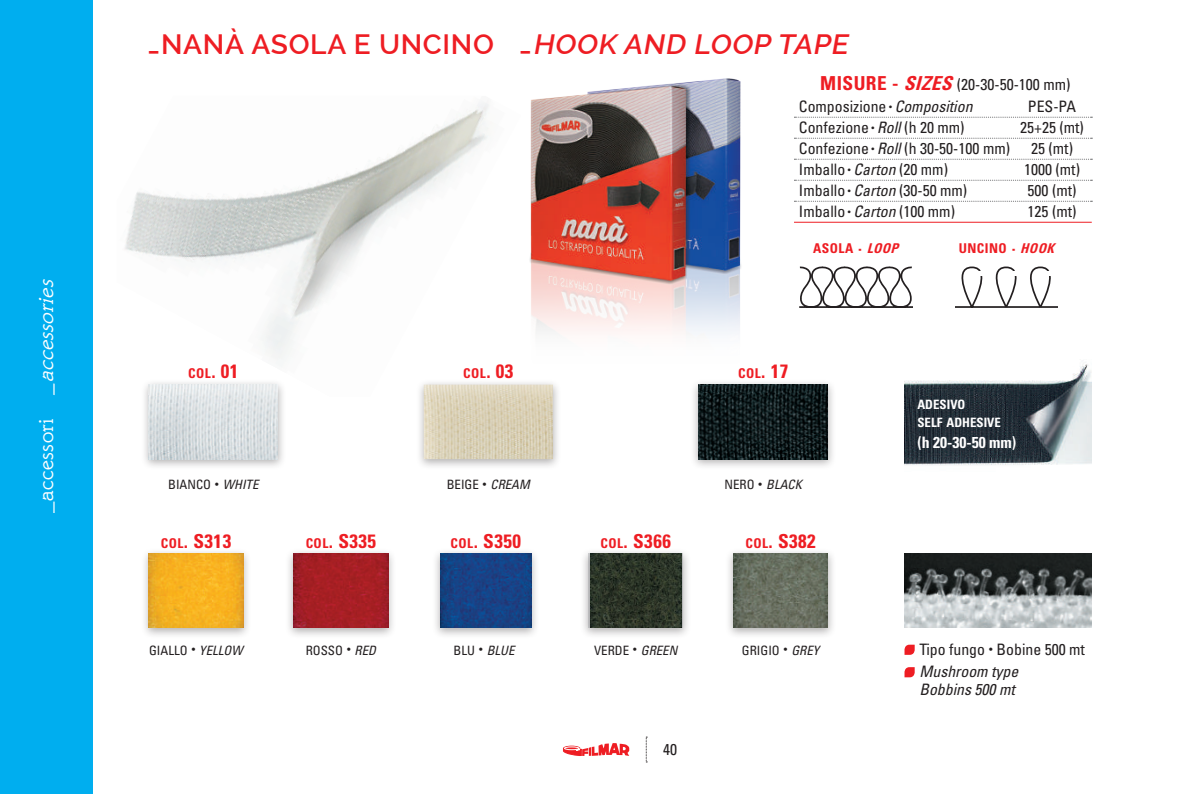
<style>
.page{position:relative;width:1191px;height:794px;background:#fff}
.page>*{position:absolute;margin:0;border:0;box-sizing:border-box;transform-origin:0 0}
.t1{font:600 28px "Raleway";letter-spacing:.025em;color:#ee1d23;scale:.9 1}
.t2{font:italic 22.75px "Belwe Mono Plain";color:#fff}
.t3{font:700 condensed 19.25px "Univers";letter-spacing:.025em;color:#ee1d23}
.t4{font:condensed 15.75px/22.1px "Univers";color:#231f20}
.t5{font:700 condensed 15.75px "Univers";color:#fff}
.t6{font:italic condensed 15.75px "Univers";color:#231f20}
.t7{font:700 condensed 13.47px "Univers";letter-spacing:.035em;color:#ee1d23}
.t8{font:condensed 12.78px "Univers";color:#231f20}
.t9{font:700 condensed 12.78px/17.5px "Univers";color:#fff}
.t10{font:italic condensed 12.78px "Univers";color:#231f20}
.s1{font-style:normal}
.s2{font-style:italic}
.s3{font-weight:700;font-size:19.25px;color:#ee1d23}
.s4{font-weight:700;font-style:italic;font-size:19.25px;color:#ee1d23}
.s5{font-size:8.75px}
.s6{font-size:19.25px}
.s7{font-size:10.5px}
.s8{font-style:normal;font-size:10.5px}
.s9{font-size:13.47px}
</style>
<div class="page">
<div style="left:0;top:0;width:93px;height:794px;background:#00aeef"></div>
<img style="left:529px;top:78px;width:212px;height:256px">
<img style="left:125px;top:102px;width:364px;height:258px">
<div style="left:690px;top:378px;width:146px;height:92px;background:#231f20;opacity:.35"></div>
<img style="left:698px;top:384px;width:129px;height:75px">
<div style="left:140px;top:378px;width:146px;height:92px;background:#231f20;opacity:.35"></div>
<img style="left:149px;top:384px;width:129px;height:75px">
<div style="left:415px;top:378px;width:146px;height:92px;background:#231f20;opacity:.35"></div>
<img style="left:424px;top:384px;width:129px;height:75px">
<img style="left:904px;top:364px;width:187px;height:101px">
<svg style="left:799px;top:266px;width:113px;height:42px"></svg>
<svg style="left:955px;top:266px;width:102px;height:42px"></svg>
<svg style="left:794px;top:117px;width:298px;height:1px"></svg>
<svg style="left:794px;top:138px;width:298px;height:1px"></svg>
<svg style="left:794px;top:159px;width:298px;height:1px"></svg>
<svg style="left:794px;top:180px;width:298px;height:1px"></svg>
<svg style="left:794px;top:201px;width:298px;height:1px"></svg>
<hr style="left:794px;top:222px;width:297px;height:1px;background:#ee1d23">
<div style="left:140px;top:547px;width:112px;height:91px;background:#231f20;opacity:.35"></div>
<img style="left:149px;top:553px;width:94px;height:75px">
<div style="left:285px;top:547px;width:112px;height:91px;background:#231f20;opacity:.35"></div>
<img style="left:294px;top:553px;width:94px;height:75px">
<div style="left:580px;top:547px;width:111px;height:91px;background:#231f20;opacity:.35"></div>
<div style="left:588px;top:553px;width:95px;height:75px;background:#231f20;opacity:.35"></div>
<img style="left:590px;top:553px;width:91px;height:75px">
<div style="left:432px;top:547px;width:107px;height:91px;background:#231f20;opacity:.35"></div>
<img style="left:440px;top:553px;width:91px;height:75px">
<div style="left:725px;top:547px;width:111px;height:91px;background:#231f20;opacity:.35"></div>
<img style="left:733px;top:553px;width:94px;height:75px">
<img style="left:904px;top:553px;width:187px;height:75px">
<svg style="left:904px;top:644px;width:10px;height:11px"></svg>
<svg style="left:904px;top:667px;width:10px;height:10px"></svg>
<svg style="left:646px;top:736px;width:1px;height:26px"></svg>
<svg style="left:563px;top:743px;width:66px;height:13px"></svg>
<h2 class="t2" style="left:32px;top:513px;width:259px;rotate:-90deg"><span class="s1">_accessori</span> _accessories</h2>
<h1 class="t1" style="left:149px;top:28px;width:784px">_NANÀ ASOLA E UNCINO _<span class="s2">HOOK AND LOOP TAPE</span></h1>
<p class="t4" style="left:799px;top:73px;width:273px;text-indent:21px"><span class="s3">MISURE -</span> <span class="s4">SIZES</span>(20-30-50-100 mm)<br>Composizione <span class="s5">•</span> <span class="s2">Composition</span></p>
<p class="t4" style="left:1028px;top:95px;width:50px">PES-PA</p>
<p class="t4" style="left:799px;top:116px;width:167px">Confezione <span class="s5">•</span> <span class="s2">Roll</span> (h 20 mm)</p>
<p class="t4" style="left:1020px;top:116px;width:65px">25+25 (mt)</p>
<p class="t4" style="left:799px;top:137px;width:213px">Confezione <span class="s5">•</span> <span class="s2">Roll</span> (h 30-50-100 mm)</p>
<p class="t4" style="left:1031px;top:137px;width:43px">25 (mt)</p>
<p class="t4" style="left:799px;top:158px;width:151px">Imballo <span class="s5">•</span> <span class="s2">Carton</span> (20 mm)</p>
<p class="t4" style="left:1024px;top:158px;width:57px">1000 (mt)</p>
<p class="t4" style="left:799px;top:179px;width:170px">Imballo <span class="s5">•</span> <span class="s2">Carton</span> (30-50 mm)</p>
<p class="t4" style="left:1027px;top:179px;width:50px">500 (mt)</p>
<p class="t4" style="left:799px;top:200px;width:158px">Imballo <span class="s5">•</span> <span class="s2">Carton</span> (100 mm)</p>
<p class="t4" style="left:1027px;top:200px;width:50px">125 (mt)</p>
<p class="t7" style="left:813px;top:240px;width:88px">ASOLA <span class="s6">-</span> <span class="s2">LOOP</span></p>
<p class="t7" style="left:958px;top:240px;width:101px">UNCINO <span class="s6">-</span> <span class="s2">HOOK</span></p>
<p class="t7" style="left:188px;top:365px;width:52px">COL<span class="s6">. 01</span></p>
<p class="t7" style="left:463px;top:365px;width:52px">COL<span class="s6">. 03</span></p>
<p class="t7" style="left:738px;top:365px;width:52px">COL<span class="s6">. 17</span></p>
<p class="t8" style="left:168px;top:477px;width:92px">BIANCO <span class="s7">•</span> <span class="s2">WHITE</span></p>
<p class="t8" style="left:447px;top:477px;width:85px">BEIGE <span class="s7">•</span> <span class="s2">CREAM</span></p>
<p class="t10" style="left:724px;top:477px;width:79px"><span class="s1">NERO</span> <span class="s8">•</span> BLACK</p>
<p class="t9" style="left:917px;top:396px;width:85px">ADESIVO<br>SELF ADHESIVE</p>
<p class="t5" style="left:917px;top:432px;width:100px">(h 20-30-50 mm)</p>
<p class="t3" style="left:161px;top:529px;width:72px"><span class="s9">COL</span>. S313</p>
<p class="t3" style="left:306px;top:529px;width:72px"><span class="s9">COL</span>. S335</p>
<p class="t3" style="left:450px;top:529px;width:72px"><span class="s9">COL</span>. S350</p>
<p class="t3" style="left:600px;top:529px;width:72px"><span class="s9">COL</span>. S366</p>
<p class="t3" style="left:745px;top:529px;width:72px"><span class="s9">COL</span>. S382</p>
<p class="t8" style="left:149px;top:642px;width:95px">GIALLO <span class="s7">•</span> <span class="s2">YELLOW</span></p>
<p class="t8" style="left:306px;top:642px;width:72px">ROSSO <span class="s7">•</span> <span class="s2">RED</span></p>
<p class="t10" style="left:453px;top:642px;width:62px"><span class="s1">BLU</span> <span class="s8">•</span> BLUE</p>
<p class="t8" style="left:594px;top:642px;width:85px">VERDE <span class="s7">•</span> <span class="s2">GREEN</span></p>
<p class="t8" style="left:742px;top:642px;width:79px">GRIGIO <span class="s7">•</span> <span class="s2">GREY</span></p>
<p class="t4" style="left:919px;top:638px;width:167px">Tipo fungo <span class="s7">•</span> Bobine 500 mt<br><span class="s2">Mushroom type</span></p>
<p class="t6" style="left:919px;top:679px;width:97px">Bobbins 500 mt</p>
<p class="t4" style="left:663px;top:738px;width:15px">40</p>
</div>
